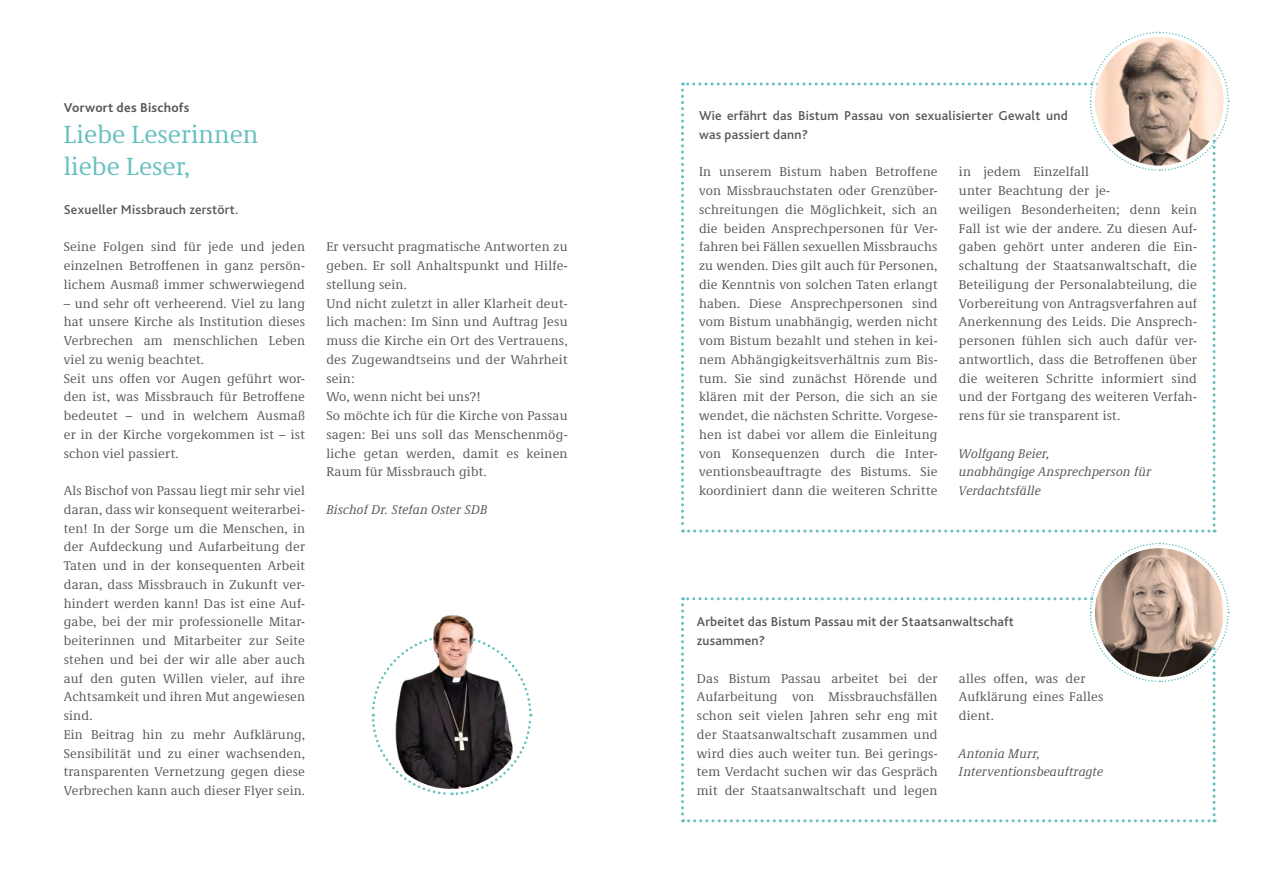
<style>
.page{position:relative;width:1263px;height:893px;background:#fff}
.page>*{position:absolute;margin:0;border:0;box-sizing:border-box;transform-origin:0 0}
.t1{font:25.5px/31.5px "Demos Next Pro";color:#66c1be}
.t2{font:500 13.5px/18.8px "Bliss Pro";letter-spacing:.015em;color:#575756}
.t3{font:700 13.5px "Bliss Pro";letter-spacing:.02em;color:#575756}
.t4{font:13.05px/18.8px "Demos Next Pro";letter-spacing:.015em;color:#575756}
.t5{font:italic 13.05px/18.8px "Demos Next Pro";letter-spacing:.015em;color:#575756}
</style>
<div class="page">
<img style="left:371px;top:646px;width:162px;height:150px">
<img style="left:412px;top:615px;width:96px;height:43px">
<svg style="left:681px;top:31px;width:549px;height:502px"></svg>
<img style="left:1095px;top:37px;width:129px;height:129px;border-radius:64px">
<svg style="left:681px;top:542px;width:549px;height:280px"></svg>
<img style="left:1095px;top:548px;width:129px;height:129px;border-radius:64px">
<p class="t3" style="left:64px;top:99px;width:127px">Vorwort des Bischofs</p>
<h1 class="t1" style="left:64px;top:118px;width:196px">Liebe Leserinnen liebe Leser,</h1>
<p class="t2" style="left:64px;top:200px;width:176px">Sexueller Missbrauch zerstört.</p>
<p class="t4" style="left:64px;top:237px;width:243px;text-align:justify">Seine Folgen sind für jede und jeden einzelnen Betroffenen in ganz persön&shy;lichem Ausmaß immer schwerwiegend</p>
<p class="t4" style="left:64px;top:293px;width:243px">– und sehr oft verheerend. Viel zu lang hat unsere Kirche als Institution dieses Verbrechen am menschlichen Leben viel zu wenig beachtet.<br>Seit uns offen vor Augen geführt wor&shy;den ist, was Missbrauch für Betroffene bedeutet – und in welchem Ausmaß er in der Kirche vorgekommen ist – ist schon viel passiert.</p>
<p class="t4" style="left:64px;top:481px;width:243px">Als Bischof von Passau liegt mir sehr viel daran, dass wir konsequent weiterarbei&shy;ten! In der Sorge um die Menschen, in der Aufdeckung und Aufarbeitung der Taten und in der konsequenten Arbeit daran, dass Missbrauch in Zukunft ver&shy;hindert werden kann! Das ist eine Auf&shy;gabe, bei der mir professionelle Mitar&shy;beiterinnen und Mitarbeiter zur Seite stehen und bei der wir alle aber auch auf den guten Willen vieler, auf ihre Achtsamkeit und ihren Mut angewiesen sind.<br>Ein Beitrag hin zu mehr Aufklärung, Sensibilität und zu einer wachsenden, transparenten Vernetzung gegen diese Verbrechen kann auch dieser Flyer sein.</p>
<p class="t4" style="left:326px;top:237px;width:243px">Er versucht pragmatische Antworten zu geben. Er soll Anhaltspunkt und Hilfe&shy;stellung sein.<br>Und nicht zuletzt in aller Klarheit deut&shy;lich machen: Im Sinn und Auftrag Jesu muss die Kirche ein Ort des Vertrauens, des Zugewandtseins und der Wahrheit sein:<br>Wo, wenn nicht bei uns?!<br>So möchte ich für die Kirche von Passau sagen: Bei uns soll das Menschenmög&shy;liche getan werden, damit es keinen<br>Raum für Missbrauch gibt.</p>
<p class="t5" style="left:326px;top:499px;width:162px">Bischof Dr. Stefan Oster SDB</p>
<p class="t2" style="left:699px;top:106px;width:371px">Wie erfährt das Bistum Passau von sexualisierter Gewalt und was passiert dann?</p>
<p class="t4" style="left:699px;top:162px;width:240px;text-align:justify">In unserem Bistum haben Betroffene von Missbrauchstaten oder Grenzüber&shy;schreitungen die Möglichkeit, sich an die beiden Ansprechpersonen für Ver&shy;fahren bei Fällen sexuellen Missbrauchs zu wenden. Dies gilt auch für Personen, die Kenntnis von solchen Taten erlangt haben. Diese Ansprechpersonen sind vom Bistum unabhängig, werden nicht vom Bistum bezahlt und stehen in kei&shy;nem Abhängigkeitsverhältnis zum Bis&shy;tum. Sie sind zunächst Hörende und klären mit der Person, die sich an sie wendet, die nächsten Schritte. Vorgese&shy;hen ist dabei vor allem die Einleitung von Konsequenzen durch die Inter&shy;ventionsbeauftragte des Bistums. Sie koordiniert dann die weiteren Schritte</p>
<p class="t4" style="left:959px;top:162px;width:240px">in jedem Einzelfall<br>unter Beachtung der je-<br>weiligen Besonderheiten; denn kein Fall ist wie der andere. Zu diesen Auf&shy;gaben gehört unter anderen die Ein&shy;schaltung der Staatsanwaltschaft, die Beteiligung der Personalabteilung, die Vorbereitung von Antragsverfahren auf Anerkennung des Leids. Die Ansprech&shy;personen fühlen sich auch dafür ver&shy;antwortlich, dass die Betroffenen über die weiteren Schritte informiert sind und der Fortgang des weiteren Verfah&shy;rens für sie transparent ist.</p>
<p class="t5" style="left:959px;top:443px;width:194px">Wolfgang Beier,<br>unabhängige Ansprechperson für<br>Verdachtsfälle</p>
<p class="t2" style="left:697px;top:612px;width:318px">Arbeitet das Bistum Passau mit der Staatsanwaltschaft zusammen?</p>
<p class="t4" style="left:697px;top:668px;width:242px;text-align:justify">Das Bistum Passau arbeitet bei der Aufarbeitung von Missbrauchsfällen schon seit vielen Jahren sehr eng mit der Staatsanwaltschaft zusammen und wird dies auch weiter tun. Bei gerings&shy;tem Verdacht suchen wir das Gespräch mit der Staatsanwaltschaft und legen</p>
<p class="t4" style="left:959px;top:668px;width:146px">alles offen, was der<br>Aufklärung eines Falles dient.</p>
<p class="t5" style="left:959px;top:743px;width:146px">Antonia Murr,<br>Interventionsbeauftragte</p>
</div>
